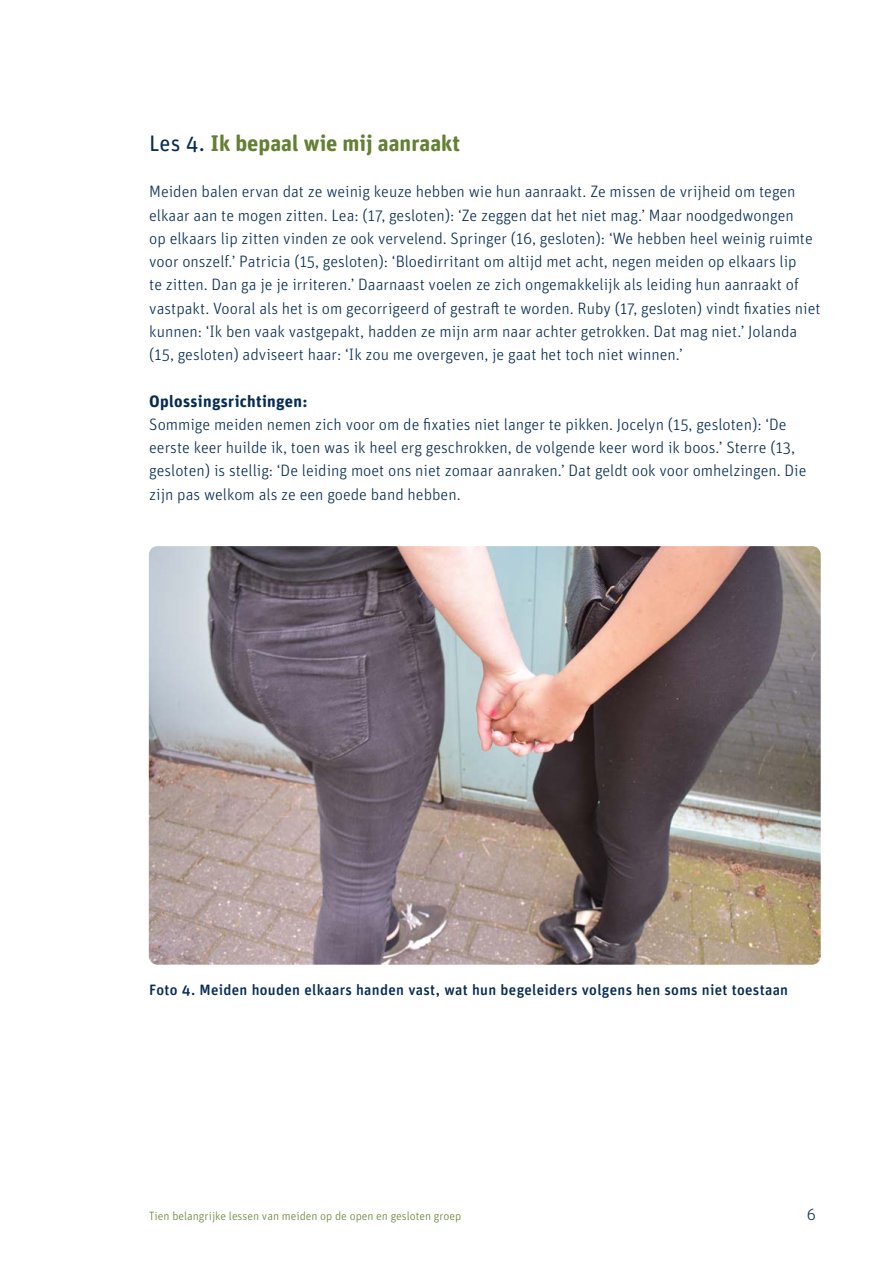
<style>
.page{position:relative;width:893px;height:1263px;background:#fff}
.page>*{position:absolute;margin:0;border:0;box-sizing:border-box;transform-origin:0 0}
.Heading_2{font:700 22.5px "Unit Rounded Pro";color:#648033}
.plattetekst_online{font:300 16.5px/23.2px "Unit Rounded Pro";color:#072c54}
.Tussenkop_blauw_vet{font:700 16.5px "Unit Rounded Pro";letter-spacing:.02em;color:#072c54}
.bijschrift_figuren{font:500 15px "Unit Rounded Pro";letter-spacing:.02em;color:#072c54}
.t1{font:300 12px "Unit Rounded Pro";color:#648033}
.s1{font-weight:400;color:#072c54}
</style>
<div class="page">
<img style="left:149px;top:546px;width:672px;height:419px">
<h2 class="Heading_2" style="left:149px;top:127px;width:313px"><span class="s1">Les 4.</span> Ik bepaal wie mij aanraakt</h2>
<p class="plattetekst_online" style="left:149px;top:180px;width:673px">Meiden balen ervan dat ze weinig keuze hebben wie hun aanraakt. Ze missen de vrijheid om tegen elkaar aan te mogen zitten. Lea: (17, gesloten): ‘Ze zeggen dat het niet mag.’ Maar noodgedwongen<br>op elkaars lip zitten vinden ze ook vervelend. Springer (16, gesloten): ‘We hebben heel weinig ruimte voor onszelf.’ Patricia (15, gesloten): ‘Bloedirritant om altijd met acht, negen meiden op elkaars lip<br>te zitten. Dan ga je je irriteren.’ Daarnaast voelen ze zich ongemakkelijk als leiding hun aanraakt of vastpakt. Vooral als het is om gecorrigeerd of gestraft te worden. Ruby (17, gesloten) vindt fixaties niet kunnen: ‘Ik ben vaak vastgepakt, hadden ze mijn arm naar achter getrokken. Dat mag niet.’ Jolanda (15, gesloten) adviseert haar: ‘Ik zou me overgeven, je gaat het toch niet winnen.’</p>
<p class="Tussenkop_blauw_vet" style="left:149px;top:389px;width:160px">Oplossingsrichtingen:</p>
<p class="plattetekst_online" style="left:149px;top:412px;width:659px">Sommige meiden nemen zich voor om de fixaties niet langer te pikken. Jocelyn (15, gesloten): ‘De eerste keer huilde ik, toen was ik heel erg geschrokken, de volgende keer word ik boos.’ Sterre (13, gesloten) is stellig: ‘De leiding moet ons niet zomaar aanraken.’ Dat geldt ook voor omhelzingen. Die zijn pas welkom als ze een goede band hebben.</p>
<p class="bijschrift_figuren" style="left:149px;top:979px;width:640px">Foto 4. Meiden houden elkaars handen vast, wat hun begeleiders volgens hen soms niet toestaan</p>
<p class="t1" style="left:149px;top:1209px;width:314px">Tien belangrijke lessen van meiden op de open en gesloten groep</p>
<p class="plattetekst_online" style="left:807px;top:1203px;width:11px">6</p>
</div>
